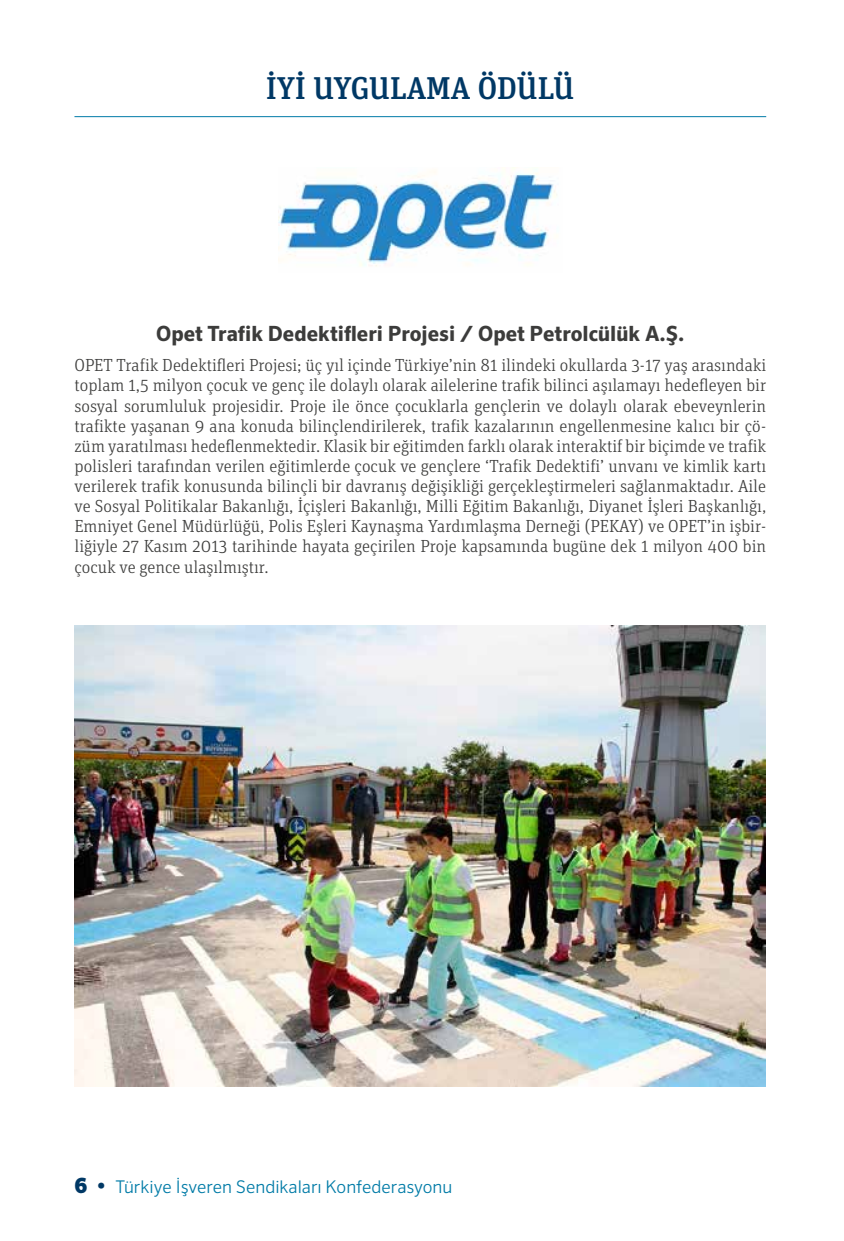
<style>
.page{position:relative;width:844px;height:1241px;background:#fff}
.page>*{position:absolute;margin:0;border:0;box-sizing:border-box;transform-origin:0 0}
.t1{font:500 31.5px "Unit Slab Pro";color:#003865}
.t2{font:700 21px "Sero Pro";color:#3c3c3b}
.t3{font:300 17.5px/20.1px "Unit Slab Pro";color:#3c3c3b;text-align:justify}
.t4{font:300 17.5px "Sero Pro";color:#007ba7}
.s1{font-weight:900;font-size:21px;color:#003865}
</style>
<div class="page">
<img style="left:74px;top:625px;width:691px;height:460px">
<img style="left:278px;top:168px;width:279px;height:99px">
<hr style="left:74px;top:116px;width:692px;height:1px;background:#007ba7">
<h1 class="t1" style="left:266px;top:66px;width:309px">İYİ UYGULAMA ÖDÜLÜ</h1>
<p class="t2" style="left:156px;top:321px;width:529px">Opet Trafik Dedektifleri Projesi / Opet Petrolcülük A.Ş.</p>
<p class="t3" style="left:74px;top:354px;width:693px">OPET Trafik Dedektifleri Projesi; üç yıl içinde Türkiye’nin 81 ilindeki okullarda 3-17 yaş arasındaki toplam 1,5 milyon çocuk ve genç ile dolaylı olarak ailelerine trafik bilinci aşılamayı hedefleyen bir sosyal sorumluluk projesidir. Proje ile önce çocuklarla gençlerin ve dolaylı olarak ebeveynlerin trafikte yaşanan 9 ana konuda bilinçlendirilerek, trafik kazalarının engellenmesine kalıcı bir çö&shy;züm yaratılması hedeflenmektedir. Klasik bir eğitimden farklı olarak interaktif bir biçimde ve trafik polisleri tarafından verilen eğitimlerde çocuk ve gençlere ‘Trafik Dedektifi’ unvanı ve kimlik kartı verilerek trafik konusunda bilinçli bir davranış değişikliği gerçekleştirmeleri sağlanmaktadır. Aile ve Sosyal Politikalar Bakanlığı, İçişleri Bakanlığı, Milli Eğitim Bakanlığı, Diyanet İşleri Başkanlığı, Emniyet Genel Müdürlüğü, Polis Eşleri Kaynaşma Yardımlaşma Derneği (PEKAY) ve OPET’in işbir&shy;liğiyle 27 Kasım 2013 tarihinde hayata geçirilen Proje kapsamında bugüne dek 1 milyon 400 bin çocuk ve gence ulaşılmıştır.</p>
<p class="t4" style="left:74px;top:1175px;width:379px"><span class="s1">6 •</span> Türkiye İşveren Sendikaları Konfederasyonu</p>
</div>
